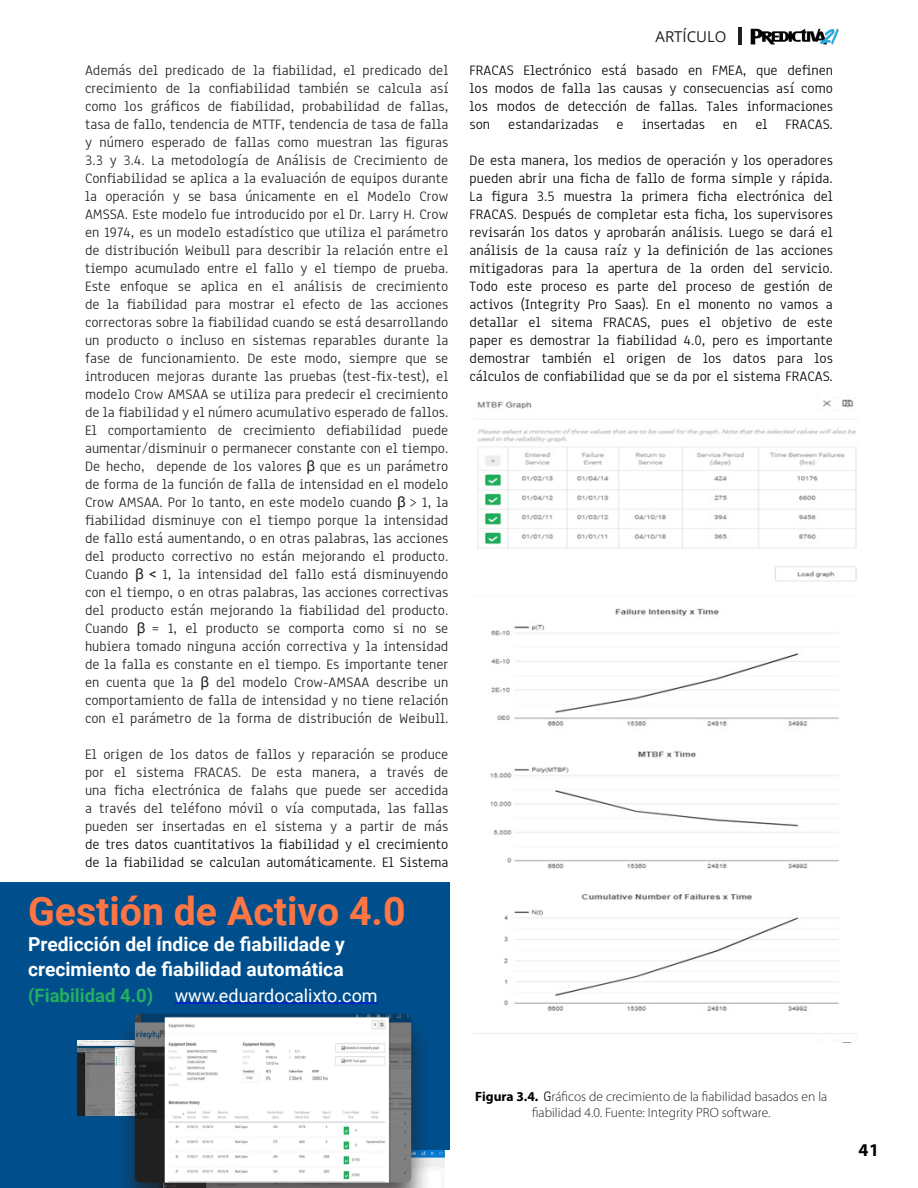
<style>
.page{position:relative;width:918px;height:1188px;background:#fff}
.page>*{position:absolute;margin:0;border:0;box-sizing:border-box;transform-origin:0 0}
.t1{font:700 39.3px "Roboto";color:#ff7543}
.t2{font:700 19.2px/25.7px "Roboto";color:#fff}
.t3{font:700 18.45px "Roboto";color:#24ae61}
.t4{font:18px "Roboto";color:#fff}
.t5{font:700 18px "Myriad Pro";color:#000}
.t6{font:15px/18px "Anaheim";color:#231f20;text-align:justify}
.t7{font:15px/18px "Anaheim";color:#000001;text-align:justify}
.t8{font:15px "Open Sans";color:#231f20}
.t9{font:300 13.5px/16.2px "Myriad Pro";color:#231f20;text-align:center}
.s1{font-family:"Roboto"}
.s2{color:#000001}
.s3{font-weight:700;color:#000001}
.s4{font-family:"Anaheim";font-weight:400;font-size:15px;color:#000001}
</style>
<div class="page">
<img style="left:473px;top:397px;width:384px;height:644px">
<div style="left:0;top:882px;width:450px;height:306px;background:#004f8c"></div>
<div style="left:164px;top:1151px;width:286px;height:37px;background:#fff"></div>
<img style="left:432px;top:1151px;width:12px;height:17px">
<img style="left:78px;top:1040px;width:36px;height:76px">
<div style="left:114px;top:1011px;width:318px;height:177px;background:#231f20;opacity:.75"></div>
<img style="left:135px;top:1014px;width:276px;height:169px">
<hr style="left:175px;top:1003px;width:203px;height:1px;background:#00f">
<hr style="left:739px;top:28px;width:3px;height:17px;background:#231f20">
<img style="left:750px;top:28px;width:89px;height:17px">
<p class="t6" style="left:85px;top:61px;width:365px">Además del predicado de la fiabilidad, el predicado del crecimiento de la confiabilidad también se calcula así como los gráficos de fiabilidad, probabilidad de fallas, tasa de fallo, tendencia de MTTF, tendencia de tasa de falla y número esperado de fallas como muestran las figuras 3.3 y 3.4. La metodología de Análisis de Crecimiento de Confiabilidad se aplica a la evaluación de equipos durante la operación y se basa únicamente en el Modelo Crow AMSSA. Este modelo fue introducido por el Dr. Larry H. Crow en 1974, es un modelo estadístico que utiliza el parámetro de distribución Weibull para describir la relación entre el tiempo acumulado entre el fallo y el tiempo de prueba.<br>Este enfoque se aplica en el análisis de crecimiento de la fiabilidad para mostrar el efecto de las acciones correctoras sobre la fiabilidad cuando se está desarrollando un producto o incluso en sistemas reparables durante la fase de funcionamiento. De este modo, siempre que se introducen mejoras durante las pruebas (test-fix-test), el modelo Crow AMSAA se utiliza para predecir el crecimiento de la fiabilidad y el número acumulativo esperado de fallos.<br>El comportamiento de crecimiento defiabilidad puede aumentar/disminuir o permanecer constante con el tiempo.<br>De hecho, depende de los valores <span class="s1">β</span> que es un parámetro de forma de la función de falla de intensidad en el modelo Crow AMSAA. Por lo tanto, en este modelo cuando <span class="s1">β</span> &gt; 1, la fiabilidad disminuye con el tiempo porque la intensidad de fallo está aumentando, o en otras palabras, las acciones del producto correctivo no están mejorando el producto.<br>Cuando <span class="s1">β &lt;</span> 1, la intensidad del fallo está disminuyendo con el tiempo, o en otras palabras, las acciones correctivas del producto están mejorando la fiabilidad del producto.<br>Cuando <span class="s1">β</span> = 1, el producto se comporta como si no se hubiera tomado ninguna acción correctiva y la intensidad de la falla es constante en el tiempo. Es importante tener en cuenta que la <span class="s1">β</span> del modelo Crow-AMSAA describe un comportamiento de falla de intensidad y no tiene relación con el parámetro de la forma de distribución de Weibull.</p>
<p class="t6" style="left:85px;top:745px;width:365px">El origen de los datos de fallos y reparación se produce por el sistema FRACAS. De esta manera, a través de una ficha electrónica de falahs que puede ser accedida a través del teléfono móvil o vía computada, las fallas pueden ser insertadas en el sistema y a partir de más <span class="s2">de tres datos cuantitativos la fiabilidad y el crecimiento de la fiabilidad se calculan automáticamente. El Sistema</span></p>
<p class="t1" style="left:28px;top:883px;width:379px">Gestión de Activo 4.0</p>
<p class="t2" style="left:28px;top:930px;width:318px">Predicción del índice de fiabilidade y crecimiento de fiabilidad automática</p>
<p class="t3" style="left:28px;top:982px;width:127px">(Fiabilidad 4.0)</p>
<p class="t4" style="left:175px;top:983px;width:204px">www.eduardocalixto.com</p>
<p class="t8" style="left:656px;top:27px;width:73px">ARTÍCULO</p>
<p class="t7" style="left:470px;top:61px;width:365px">FRACAS Electrónico está basado en FMEA, que definen los modos de falla las causas y consecuencias así como los modos de detección de fallas. Tales informaciones son estandarizadas e insertadas en el FRACAS.</p>
<p class="t7" style="left:470px;top:151px;width:365px">De esta manera, los medios de operación y los operadores pueden abrir una ficha de fallo de forma simple y rápida.<br>La figura 3.5 muestra la primera ficha electrónica del FRACAS. Después de completar esta ficha, los supervisores revisarán los datos y aprobarán análisis. Luego se dará el análisis de la causa raíz y la definición de las acciones mitigadoras para la apertura de la orden del servicio.<br>Todo este proceso es parte del proceso de gestión de activos (Integrity Pro Saas). En el monento no vamos a detallar el sitema FRACAS, pues el objetivo de este paper es demostrar la fiabilidad 4.0, pero es importante demostrar también el origen de los datos para los cálculos de confiabilidad que se da por el sistema FRACAS.</p>
<p class="t9" style="left:475px;top:1088px;width:354px"><span class="s3">Figura 3.4.</span> <span class="s4">G</span>ráficos de crecimiento de la fiabilidad basados en la fiabilidad 4.0. Fuente: Integrity PRO software.</p>
<p class="t5" style="left:859px;top:1138px;width:22px">41</p>
</div>
